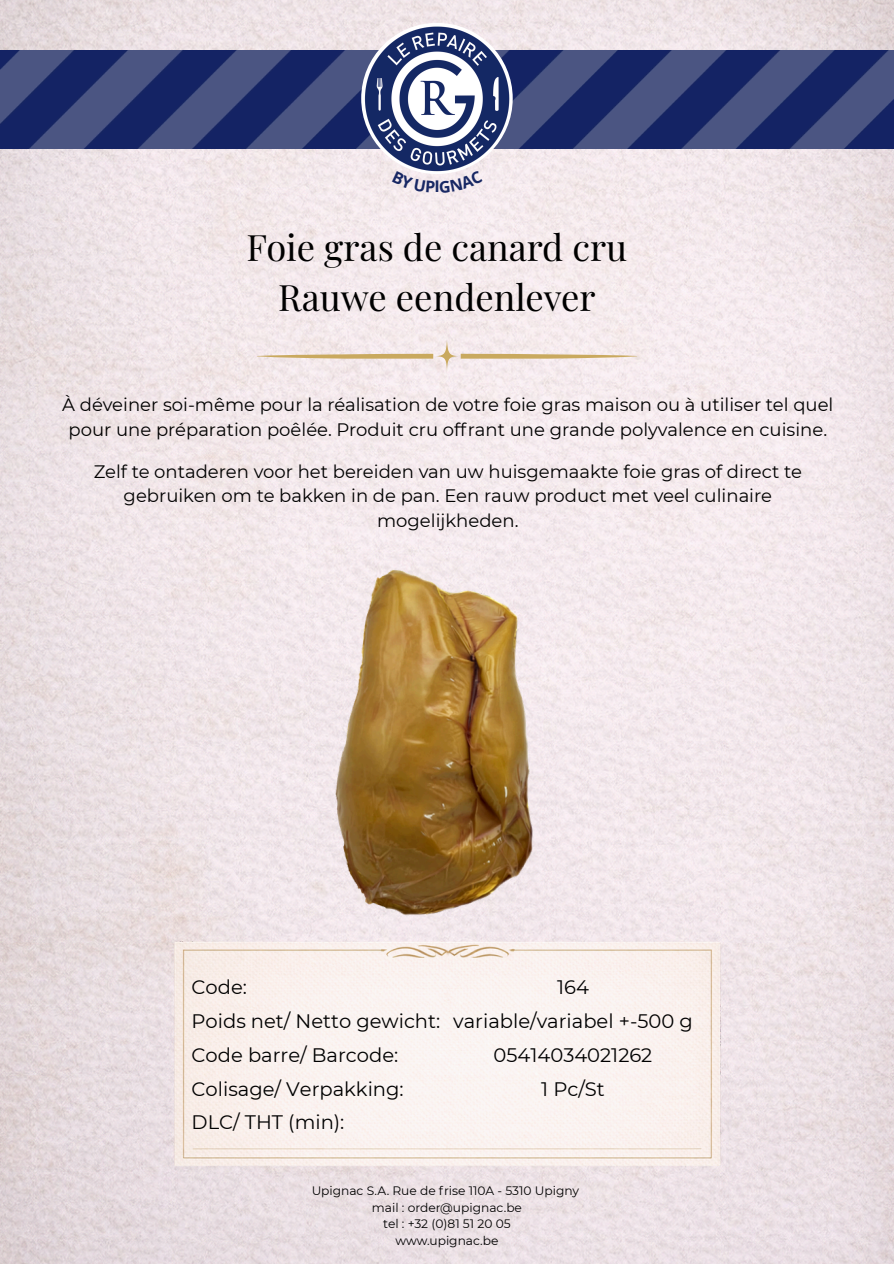
<style>
.page{position:relative;width:894px;height:1264px;background:#fff}
.page>*{position:absolute;margin:0;border:0;box-sizing:border-box;transform-origin:0 0}
.t1{font:36.3px/50.7px "Playfair Display";color:#000;text-align:center}
.t2{font:19.5px/33.8px "Montserrat";color:#000}
.t3{font:18px/24.8px "Montserrat";color:#000;text-align:center}
.t4{font:700 16.05px "Open Sans";color:#182864}
.t5{font:12.15px/16.6px "Montserrat";color:#000;text-align:center}
</style>
<div class="page">
<img style="left:0;top:0;width:893px;height:1263px">
<img style="left:0;top:50px;width:893px;height:98px">
<svg style="left:257px;top:340px;width:380px;height:31px;background:#efe1da"></svg>
<svg style="left:361px;top:23px;width:151px;height:151px"></svg>
<img style="left:364px;top:27px;width:149px;height:155px">
<img style="left:330px;top:557px;width:263px;height:377px">
<img style="left:99px;top:934px;width:695px;height:329px">
<svg style="left:391px;top:170px;width:92px;height:23px"></svg>
<p class="t4" style="left:434px;top:175px;width:7px">I</p>
<h1 class="t1" style="left:246px;top:220px;width:382px">Foie gras de canard cru<br>Rauwe eendenlever</h1>
<p class="t3" style="left:62px;top:392px;width:772px">À déveiner soi-même pour la réalisation de votre foie gras maison ou à utiliser tel quel pour une préparation poêlée. Produit cru offrant une grande polyvalence en cuisine.</p>
<p class="t3" style="left:94px;top:459px;width:709px">Zelf te ontaderen voor het bereiden van uw huisgemaakte foie gras of direct te gebruiken om te bakken in de pan. Een rauw product met veel culinaire mogelijkheden.</p>
<p class="t2" style="left:191px;top:970px;width:250px">Code:<br>Poids net/ Netto gewicht:<br>Code barre/ Barcode:<br>Colisage/ Verpakking:<br>DLC/ THT (min):</p>
<p class="t2" style="left:453px;top:970px;width:241px;text-align:center">164<br>variable/variabel +-500 g<br>05414034021262<br>1 Pc/St</p>
<p class="t5" style="left:311px;top:1182px;width:269px">Upignac S.A. Rue de frise 110A - 5310 Upigny mail : order@upignac.be<br>tel : +32 (0)81 51 20 05<br>www.upignac.be</p>
</div>
